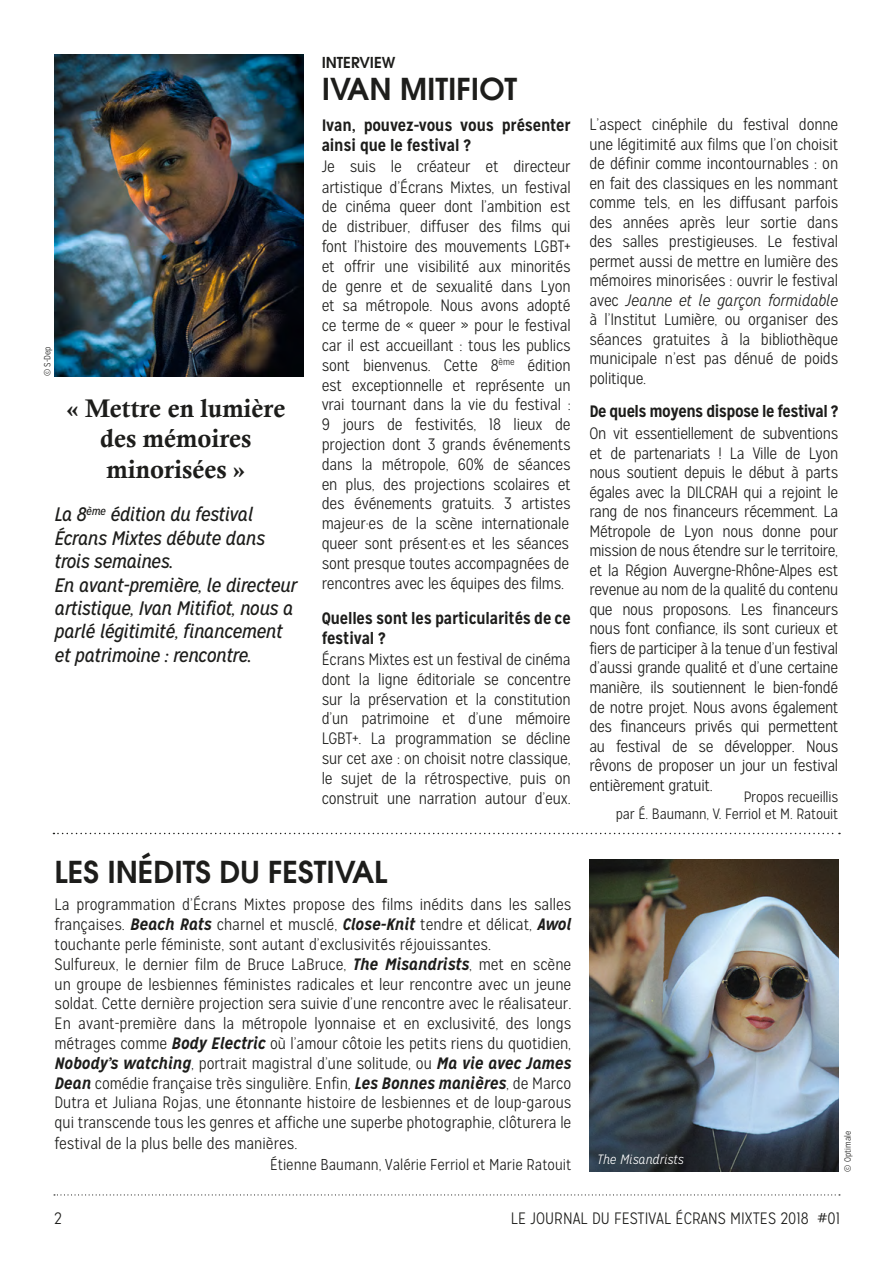
<style>
.page{position:relative;width:893px;height:1263px;background:#fff}
.page>*{position:absolute;margin:0;border:0;box-sizing:border-box;transform-origin:0 0}
.t1{font:600 30px "Avant Garde";color:#1d1d1b}
.t2{font:25.5px/30.6px "Calis MT Bol";color:#1d1d1b;text-align:center}
.t3{font:italic 19.5px/23.4px "Mission Gothic";letter-spacing:-.02em;color:#1d1d1b}
.t4{font:300 16.5px/19.5px "Mission Gothic";color:#1d1d1b;text-align:justify}
.t5{font:700 16.5px/19.8px "Mission Gothic";letter-spacing:-.01em;color:#1d1d1b}
.t6{font:700 16.5px "Mission Gothic";letter-spacing:-.03em;color:#1d1d1b}
.t7{font:300 15.75px "Mission Gothic";color:#1d1d1b}
.t8{font:300 15px/17px "Mission Gothic";letter-spacing:-.01em;color:#1d1d1b;text-align:right}
.t9{font:600 15px "Avant Garde";color:#1d1d1b}
.t10{font:italic 300 13.5px "Mission Gothic";letter-spacing:.005em;color:#fff}
.t11{font:300 9px "Mission Gothic";color:#1d1d1b}
.s1{font-weight:700;font-style:italic}
.s2{font-style:italic}
</style>
<div class="page">
<img style="left:54px;top:55px;width:250px;height:321px">
<img style="left:589px;top:859px;width:250px;height:312px">
<svg style="left:54px;top:1194px;width:786px;height:1px"></svg>
<svg style="left:53px;top:833px;width:787px;height:1px"></svg>
<p class="t11" style="left:42px;top:376px;width:31px;rotate:-90deg">© S-Dep</p>
<h2 class="t2" style="left:67px;top:393px;width:220px">« Mettre en lumière des mémoires minorisées »</h2>
<p class="t3" style="left:55px;top:503px;width:244px">La 8<sup>ème</sup> édition du festival<br>Écrans Mixtes débute dans trois semaines.<br>En avant-première, le directeur artistique, Ivan Mitifiot, nous a parlé légitimité, financement et patrimoine : rencontre.</p>
<p class="t9" style="left:322px;top:52px;width:75px">INTERVIEW</p>
<h1 class="t1" style="left:322px;top:69px;width:197px">IVAN MITIFIOT</h1>
<p class="t5" style="left:322px;top:115px;width:251px">Ivan, pouvez-vous vous présenter ainsi que le festival ?</p>
<p class="t4" style="left:322px;top:156px;width:251px">Je suis le créateur et directeur artistique d’Écrans Mixtes, un festival de cinéma queer dont l’ambition est de distribuer, diffuser des films qui font l’histoire des mouvements LGBT+ et offrir une visibilité aux minorités de genre et de sexualité dans Lyon et sa métropole. Nous avons adopté ce terme de « queer » pour le festival car il est accueillant : tous les publics sont bienvenus. Cette 8<sup>ème</sup> édition est exceptionnelle et représente un vrai tournant dans la vie du festival :<br>9 jours de festivités, 18 lieux de projection dont 3 grands événements dans la métropole, 60% de séances en plus, des projections scolaires et des événements gratuits. 3 artistes majeur·es de la scène internationale queer sont présent·es et les séances sont presque toutes accompagnées de rencontres avec les équipes des films.</p>
<p class="t5" style="left:322px;top:608px;width:251px">Quelles sont les particularités de ce festival ?</p>
<p class="t4" style="left:322px;top:650px;width:251px">Écrans Mixtes est un festival de cinéma dont la ligne éditoriale se concentre sur la préservation et la constitution d’un patrimoine et d’une mémoire LGBT+. La programmation se décline sur cet axe : on choisit notre classique, le sujet de la rétrospective, puis on construit une narration autour d’eux.</p>
<h1 class="t1" style="left:55px;top:852px;width:334px">LES INÉDITS DU FESTIVAL</h1>
<p class="t4" style="left:55px;top:895px;width:518px;line-height:20px;text-align:left">La programmation d’Écrans Mixtes propose des films inédits dans les salles françaises. <span class="s1">Beach Rats</span> charnel et musclé, <span class="s1">Close-Knit</span> tendre et délicat, <span class="s1">Awol </span>touchante perle féministe, sont autant d’exclusivités réjouissantes.<br>Sulfureux, le dernier film de Bruce LaBruce, <span class="s1">The Misandrists</span>, met en scène un groupe de lesbiennes féministes radicales et leur rencontre avec un jeune soldat. Cette dernière projection sera suivie d’une rencontre avec le réalisateur.<br>En avant-première dans la métropole lyonnaise et en exclusivité, des longs métrages comme <span class="s1">Body Electric</span> où l’amour côtoie les petits riens du quotidien, <span class="s1">Nobody’s watching</span>, portrait magistral d’une solitude, ou <span class="s1">Ma vie avec James Dean</span> comédie française très singulière. Enfin, <span class="s1">Les Bonnes manières</span>, de Marco Dutra et Juliana Rojas, une étonnante histoire de lesbiennes et de loup-garous qui transcende tous les genres et affiche une superbe photographie, clôturera le festival de la plus belle des manières.</p>
<p class="t7" style="left:270px;top:1155px;width:303px">Étienne Baumann, Valérie Ferriol et Marie Ratouit</p>
<p class="t4" style="left:589px;top:115px;width:250px">L’aspect cinéphile du festival donne une légitimité aux films que l’on choisit de définir comme incontournables : on en fait des classiques en les nommant comme tels, en les diffusant parfois des années après leur sortie dans des salles prestigieuses. Le festival permet aussi de mettre en lumière des mémoires minorisées : ouvrir le festival avec <span class="s2">Jeanne et le garçon formidable </span>à l’Institut Lumière, ou organiser des séances gratuites à la bibliothèque municipale n’est pas dénué de poids politique.</p>
<p class="t6" style="left:589px;top:401px;width:250px">De quels moyens dispose le festival ?</p>
<p class="t4" style="left:589px;top:424px;width:250px">On vit essentiellement de subventions et de partenariats ! La Ville de Lyon nous soutient depuis le début à parts égales avec la DILCRAH qui a rejoint le rang de nos financeurs récemment. La Métropole de Lyon nous donne pour mission de nous étendre sur le territoire, et la Région Auvergne-Rhône-Alpes est revenue au nom de la qualité du contenu que nous proposons. Les financeurs nous font confiance, ils sont curieux et fiers de participer à la tenue d’un festival d’aussi grande qualité et d’une certaine manière, ils soutiennent le bien-fondé de notre projet. Nous avons également des financeurs privés qui permettent au festival de se développer. Nous rêvons de proposer un jour un festival entièrement gratuit.</p>
<p class="t8" style="left:616px;top:788px;width:224px">Propos recueillis<br>par É. Baumann, V. Ferriol et M. Ratouit</p>
<p class="t10" style="left:597px;top:1151px;width:88px">The Misandrists</p>
<p class="t11" style="left:842px;top:1171px;width:42px;rotate:-90deg">© Optimale</p>
<p class="t4" style="left:54px;top:1209px;width:9px">2</p>
<p class="t4" style="left:511px;top:1209px;width:331px">LE JOURNAL DU FESTIVAL ÉCRANS MIXTES 2018 #01</p>
</div>
